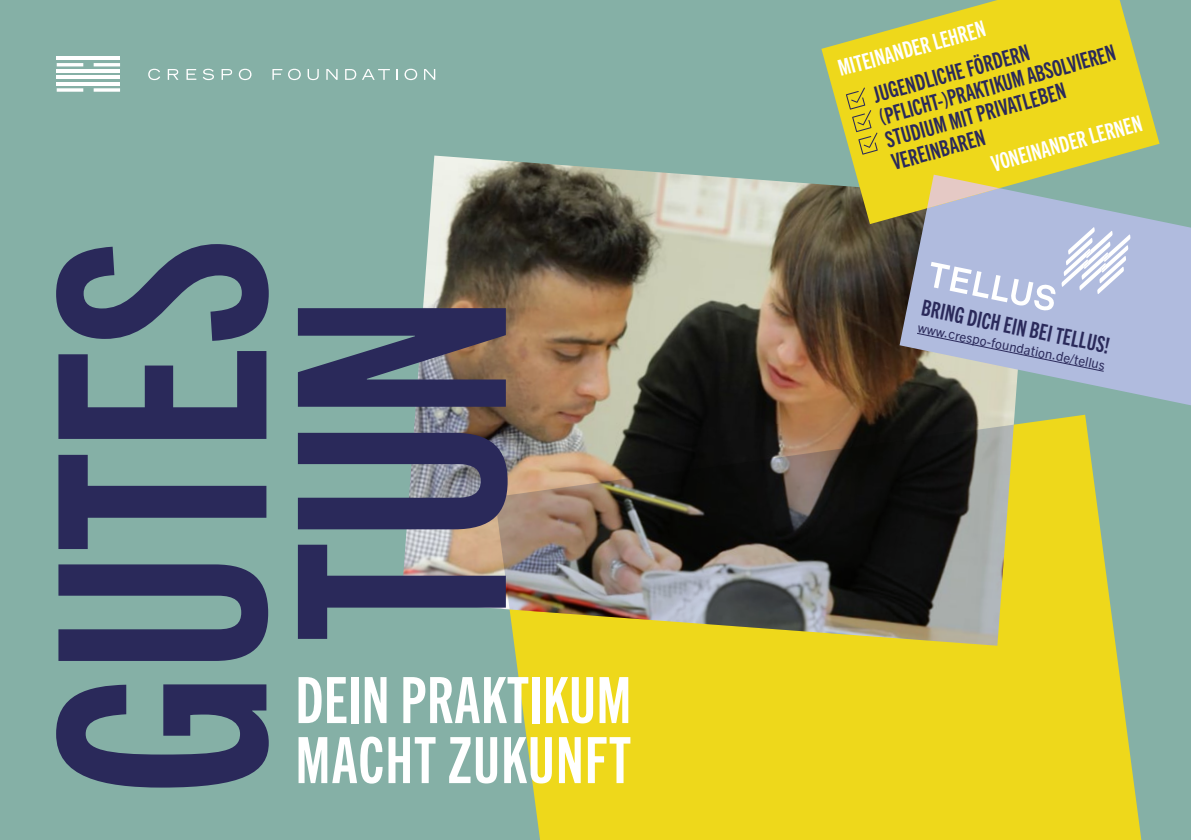
<style>
.page{position:relative;width:1191px;height:840px;background:#fff}
.page>*{position:absolute;margin:0;border:0;box-sizing:border-box;transform-origin:0 0}
.t1{font:289.6px "Trade Gothic Next LT Pro Bd Cm";color:#2a295a}
.t2{font:64px "Trade Gothic Next LT Pro Bd Cm";letter-spacing:.01em;color:#fff}
.t3{font:22.2px/23.2px "Trade Gothic Next LT Pro Bd Cm";color:#2a295a}
.t4{font:22.2px "Trade Gothic Next LT Pro Bd Cm";color:#fff}
.t5{font:13.2px "Trade Gothic Next LT Pro";color:#2a295a}
</style>
<div class="page">
<div style="left:0;top:0;width:1191px;height:839px;background:#85b0a6"></div>
<svg style="left:514px;top:414px;width:627px;height:425px;background:#e3d428"></svg>
<img style="left:401px;top:155px;width:629px;height:490px">
<img style="left:495px;top:424px;width:518px;height:221px">
<hr style="left:57px;top:57px;width:63px;height:3px;background:#fff">
<hr style="left:57px;top:69px;width:63px;height:4px;background:#fff">
<hr style="left:57px;top:76px;width:63px;height:3px;background:#fff">
<hr style="left:57px;top:82px;width:63px;height:3px;background:#fff">
<hr style="left:57px;top:63px;width:26px;height:3px;background:#fff">
<hr style="left:94px;top:63px;width:26px;height:3px;background:#fff">
<svg style="left:57px;top:88px;width:26px;height:4px"></svg>
<svg style="left:94px;top:88px;width:26px;height:4px"></svg>
<svg style="left:148px;top:69px;width:12px;height:11px"></svg>
<svg style="left:168px;top:69px;width:10px;height:11px"></svg>
<svg style="left:186px;top:69px;width:10px;height:11px"></svg>
<svg style="left:203px;top:69px;width:11px;height:11px"></svg>
<svg style="left:222px;top:69px;width:10px;height:11px"></svg>
<svg style="left:239px;top:69px;width:12px;height:11px"></svg>
<svg style="left:272px;top:69px;width:10px;height:11px"></svg>
<svg style="left:288px;top:69px;width:13px;height:11px"></svg>
<svg style="left:308px;top:69px;width:11px;height:11px"></svg>
<svg style="left:326px;top:69px;width:11px;height:11px"></svg>
<svg style="left:345px;top:69px;width:11px;height:11px"></svg>
<svg style="left:362px;top:69px;width:28px;height:11px"></svg>
<svg style="left:396px;top:69px;width:2px;height:11px"></svg>
<svg style="left:404px;top:69px;width:13px;height:11px"></svg>
<svg style="left:424px;top:69px;width:11px;height:11px"></svg>
<svg style="left:899px;top:221px;width:292px;height:184px;background:#a0abc2"></svg>
<svg style="left:916px;top:332px;width:188px;height:40px;background:#afb7d0"></svg>
<svg style="left:930px;top:262px;width:125px;height:48px;background:#c0c9e4"></svg>
<svg style="left:1061px;top:227px;width:69px;height:67px;background:#cbd2e9"></svg>
<svg style="left:821px;top:0;width:338px;height:224px;fill:#eed81b"></svg>
<svg style="left:846px;top:87px;width:31px;height:68px;background:#d6c424"></svg>
<svg style="left:927px;top:174px;width:72px;height:34px;background:#d8c8a1"></svg>
<h1 class="t1" style="left:-32px;top:795px;width:559px;rotate:-90deg">GUTES</h1>
<p class="t4" style="left:834px;top:55px;width:153px;rotate:-16deg">MITEINANDER LEHREN</p>
<p class="t3" style="left:869px;top:83px;width:246px;rotate:-16deg">JUGENDLICHE FÖRDERN (PFLICHT-)PRAKTIKUM ABSOLVIEREN<br>STUDIUM MIT PRIVATLEBEN<br>VEREINBAREN</p>
<p class="t4" style="left:988px;top:150px;width:157px;rotate:-16deg">VONEINANDER LERNEN</p>
<h1 class="t1" style="left:207px;top:641px;width:348px;rotate:-90deg">TUN</h1>
<p class="t3" style="left:925px;top:294px;width:192px;rotate:12deg">BRING DICH EIN BEI TELLUS!</p>
<p class="t5" style="left:920px;top:317px;width:192px;rotate:12deg">www.crespo-foundation.de/tellus</p>
<h2 class="t2" style="left:296px;top:656px;width:337px">DEIN PRAKTIKUM</h2>
<h2 class="t2" style="left:296px;top:716px;width:337px">MACHT ZUKUNFT</h2>
</div>
